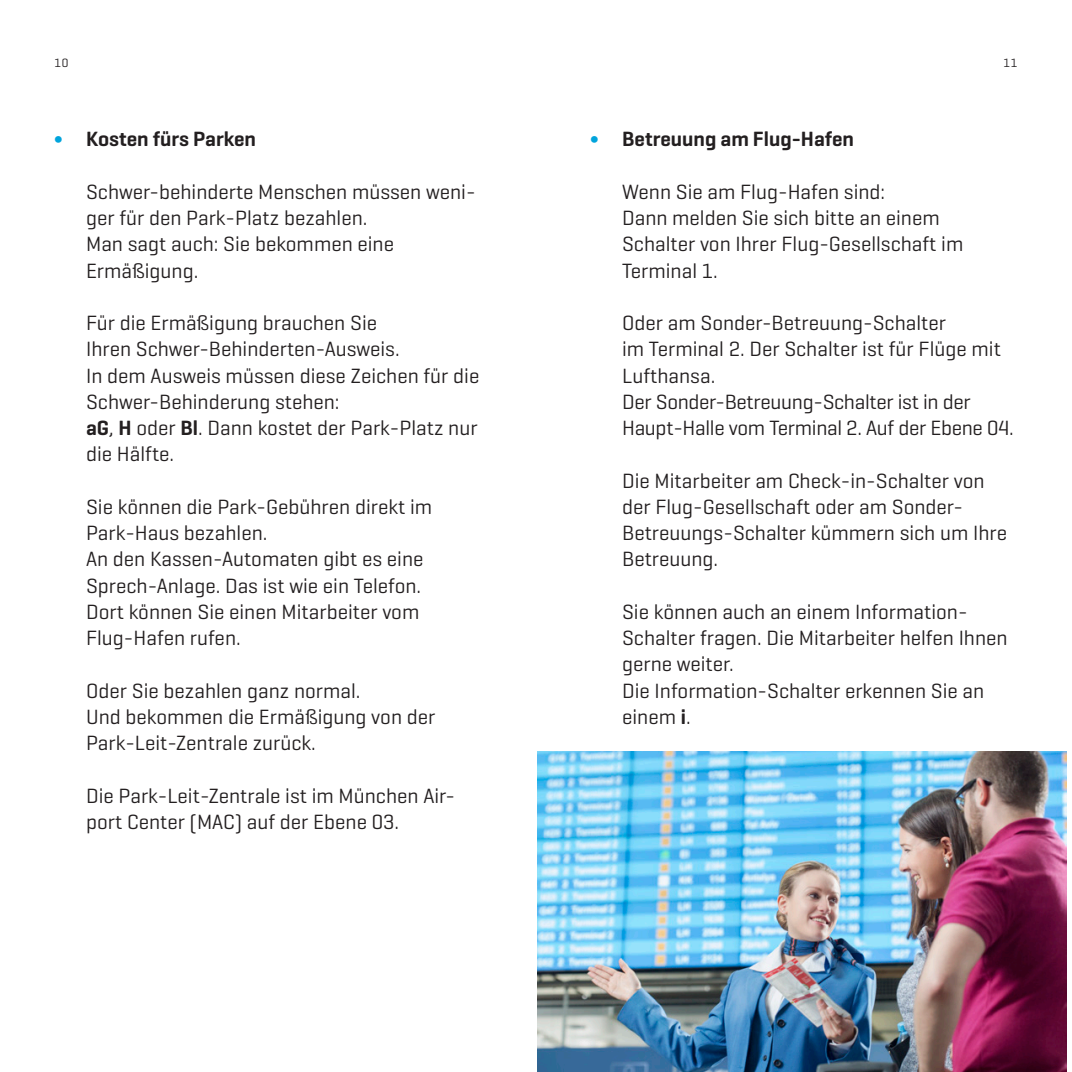
<style>
.page{position:relative;width:1072px;height:1072px;background:#fff}
.page>*{position:absolute;margin:0;border:0;box-sizing:border-box;transform-origin:0 0}
.t1{font:21px/26.2px "Munich Airport Pro";color:#231f20}
.t2{font:600 21px "Munich Airport Pro";color:#231f20}
.t3{font:12.25px "Munich Airport Pro";color:#231f20}
.s1{font-weight:400;color:#00a4dc}
.s2{font-weight:600}
</style>
<div class="page">
<img style="left:537px;top:752px;width:529px;height:319px">
<p class="t3" style="left:55px;top:56px;width:15px">10</p>
<p class="t3" style="left:1003px;top:56px;width:15px">11</p>
<p class="t2" style="left:55px;top:126px;width:203px"><span class="s1">∫</span> Kosten fürs Parken</p>
<p class="t1" style="left:86px;top:178px;width:391px">Schwer-behinderte Menschen müssen weni&shy;ger für den Park-Platz bezahlen.<br>Man sagt auch: Sie bekommen eine<br>Ermäßigung.</p>
<p class="t1" style="left:86px;top:309px;width:395px">Für die Ermäßigung brauchen Sie<br>Ihren Schwer-Behinderten-Ausweis.<br>In dem Ausweis müssen diese Zeichen für die<br>Schwer-Behinderung stehen:<br><span class="s2">aG</span>, <span class="s2">H</span> oder <span class="s2">Bl</span>. Dann kostet der Park-Platz nur die Hälfte.</p>
<p class="t1" style="left:86px;top:493px;width:347px">Sie können die Park-Gebühren direkt im<br>Park-Haus bezahlen.<br>An den Kassen-Automaten gibt es eine<br>Sprech-Anlage. Das ist wie ein Telefon.<br>Dort können Sie einen Mitarbeiter vom<br>Flug-Hafen rufen.</p>
<p class="t1" style="left:86px;top:676px;width:351px">Oder Sie bezahlen ganz normal.<br>Und bekommen die Ermäßigung von der<br>Park-Leit-Zentrale zurück.</p>
<p class="t1" style="left:86px;top:781px;width:370px">Die Park-Leit-Zentrale ist im München Air&shy;port Center (MAC) auf der Ebene 03.</p>
<p class="t2" style="left:590px;top:126px;width:265px"><span class="s1">∫</span> Betreuung am Flug-Hafen</p>
<p class="t1" style="left:622px;top:178px;width:343px">Wenn Sie am Flug-Hafen sind:<br>Dann melden Sie sich bitte an einem<br>Schalter von Ihrer Flug-Gesellschaft im<br>Terminal 1.</p>
<p class="t1" style="left:622px;top:309px;width:393px">Oder am Sonder-Betreuung-Schalter<br>im Terminal 2. Der Schalter ist für Flüge mit Lufthansa.<br>Der Sonder-Betreuung-Schalter ist in der Haupt-Halle vom Terminal 2. Auf der Ebene 04.</p>
<p class="t1" style="left:622px;top:466px;width:386px">Die Mitarbeiter am Check-in-Schalter von der Flug-Gesellschaft oder am Sonder-Betreuungs-Schalter kümmern sich um Ihre Betreuung.</p>
<p class="t1" style="left:622px;top:598px;width:387px">Sie können auch an einem Information-<br>Schalter fragen. Die Mitarbeiter helfen Ihnen gerne weiter.<br>Die Information-Schalter erkennen Sie an einem <span class="s2">i</span>.</p>
</div>
